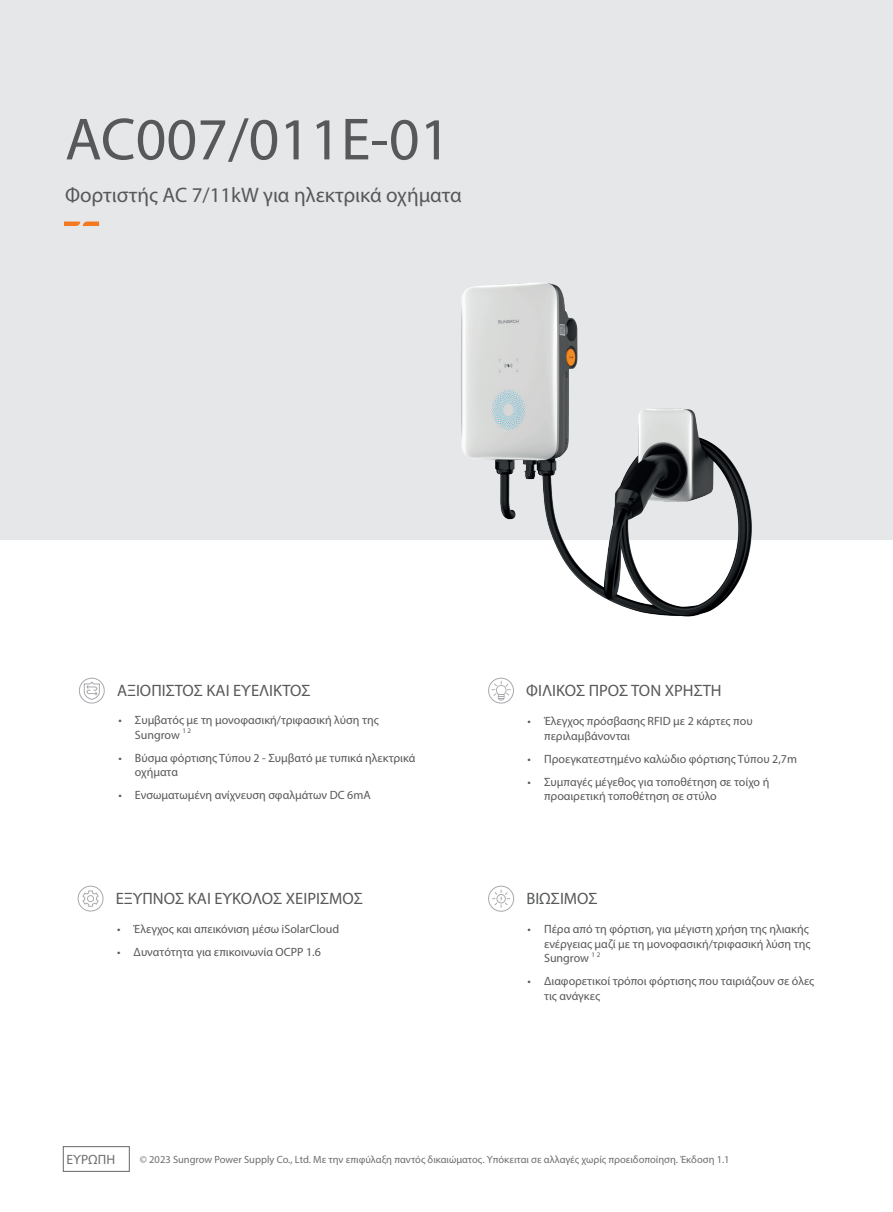
<style>
.page{position:relative;width:893px;height:1212px;background:#fff}
.page>*{position:absolute;margin:0;border:0;box-sizing:border-box;transform-origin:0 0}
.t1{font:60px "Myriad Pro";color:#57585a}
.t2{font:21px "Myriad Pro";color:#57585a}
.t3{font:16.5px "Myriad Pro";color:#57585a}
.t4{font:13.5px "Myriad Pro";color:#6c6d70}
.t5{font:12px/14.4px "Myriad Pro";color:#57585a}
.t6{font:10.5px "Myriad Pro";color:#6c6d70}
.t7{font:7.05px "Myriad Pro";color:#57585a}
</style>
<div class="page">
<div style="left:63px;top:1146px;width:66px;height:25px;background:#fff;border:1px solid #65696c"></div>
<img style="left:435px;top:246px;width:323px;height:371px">
<svg style="left:64px;top:222px;width:35px;height:4px"></svg>
<div style="left:79px;top:678px;width:26px;height:25px;border:1px solid #a8a9ad;border-radius:50%"></div>
<svg style="left:83px;top:681px;width:17px;height:19px"></svg>
<div style="left:78px;top:886px;width:25px;height:25px;border:1px solid #a8a9ad;border-radius:50%"></div>
<svg style="left:82px;top:890px;width:17px;height:17px"></svg>
<div style="left:488px;top:678px;width:26px;height:25px;border:1px solid #a8a9ad;border-radius:50%"></div>
<svg style="left:491px;top:681px;width:20px;height:19px"></svg>
<svg style="left:492px;top:889px;width:19px;height:19px"></svg>
<div style="left:488px;top:886px;width:26px;height:26px;border:1px solid #a8a9ad;border-radius:50%"></div>
<h1 class="t1" style="left:65px;top:102px;width:387px">AC007/011E-01</h1>
<h2 class="t2" style="left:65px;top:182px;width:398px">Φορτιστής ΑC 7/11kW για ηλεκτρικά οχήματα</h2>
<h3 class="t3" style="left:117px;top:680px;width:195px">ΑΞΙΟΠΙΣΤΟΣ ΚΑΙ ΕΥΕΛΙΚΤΟΣ</h3>
<p class="t5" style="left:135px;top:713px;width:245px;text-indent:-16px">• Συμβατός με τη μονοφασική/τριφασική λύση της<br>Sungrow</p>
<p class="t7" style="left:182px;top:726px;width:10px">1 2</p>
<p class="t5" style="left:135px;top:750px;width:282px;text-indent:-16px">• Βύσμα φόρτισης Τύπου 2 - Συμβατό με τυπικά ηλεκτρικά οχήματα</p>
<p class="t5" style="left:118px;top:787px;width:254px">• Ενσωματωμένη ανίχνευση σφαλμάτων DC 6mA</p>
<h3 class="t3" style="left:116px;top:888px;width:249px">ΕΞΥΠΝΟΣ ΚΑΙ ΕΥΚΟΛΟΣ ΧΕΙΡΙΣΜΟΣ</h3>
<p class="t5" style="left:117px;top:922px;width:224px">• Έλεγχος και απεικόνιση μέσω iSolarCloud</p>
<p class="t5" style="left:117px;top:945px;width:205px">• Δυνατότητα για επικοινωνία OCPP 1.6</p>
<h3 class="t3" style="left:526px;top:680px;width:197px">ΦΙΛΙΚΟΣ ΠΡΟΣ ΤΟΝ ΧΡΗΣΤΗ</h3>
<p class="t5" style="left:544px;top:714px;width:210px;text-indent:-16px">• Έλεγχος πρόσβασης RFID με 2 κάρτες που περιλαμβάνονται</p>
<p class="t5" style="left:528px;top:751px;width:271px">• Προεγκατεστημένο καλώδιο φόρτισης Τύπου 2,7m</p>
<p class="t5" style="left:544px;top:774px;width:227px;text-indent:-16px">• Συμπαγές μέγεθος για τοποθέτηση σε τοίχο ή προαιρετική τοποθέτηση σε στύλο</p>
<h3 class="t3" style="left:526px;top:888px;width:73px">ΒΙΩΣΙΜΟΣ</h3>
<p class="t5" style="left:544px;top:922px;width:268px;text-indent:-16px">• Πέρα από τη φόρτιση, για μέγιστη χρήση της ηλιακής ενέργειας μαζί με τη μονοφασική/τριφασική λύση της<br>Sungrow</p>
<p class="t7" style="left:592px;top:950px;width:10px">1 2</p>
<p class="t5" style="left:544px;top:974px;width:272px;text-indent:-16px">• Διαφορετικοί τρόποι φόρτισης που ταιριάζουν σε όλες τις ανάγκες</p>
<p class="t4" style="left:67px;top:1151px;width:50px">ΕΥΡΩΠΗ</p>
<p class="t6" style="left:140px;top:1152px;width:591px">© 2023 Sungrow Power Supply Co., Ltd. Με την επιφύλαξη παντός δικαιώματος. Υπόκειται σε αλλαγές χωρίς προειδοποίηση. Έκδοση 1.1</p>
</div>
